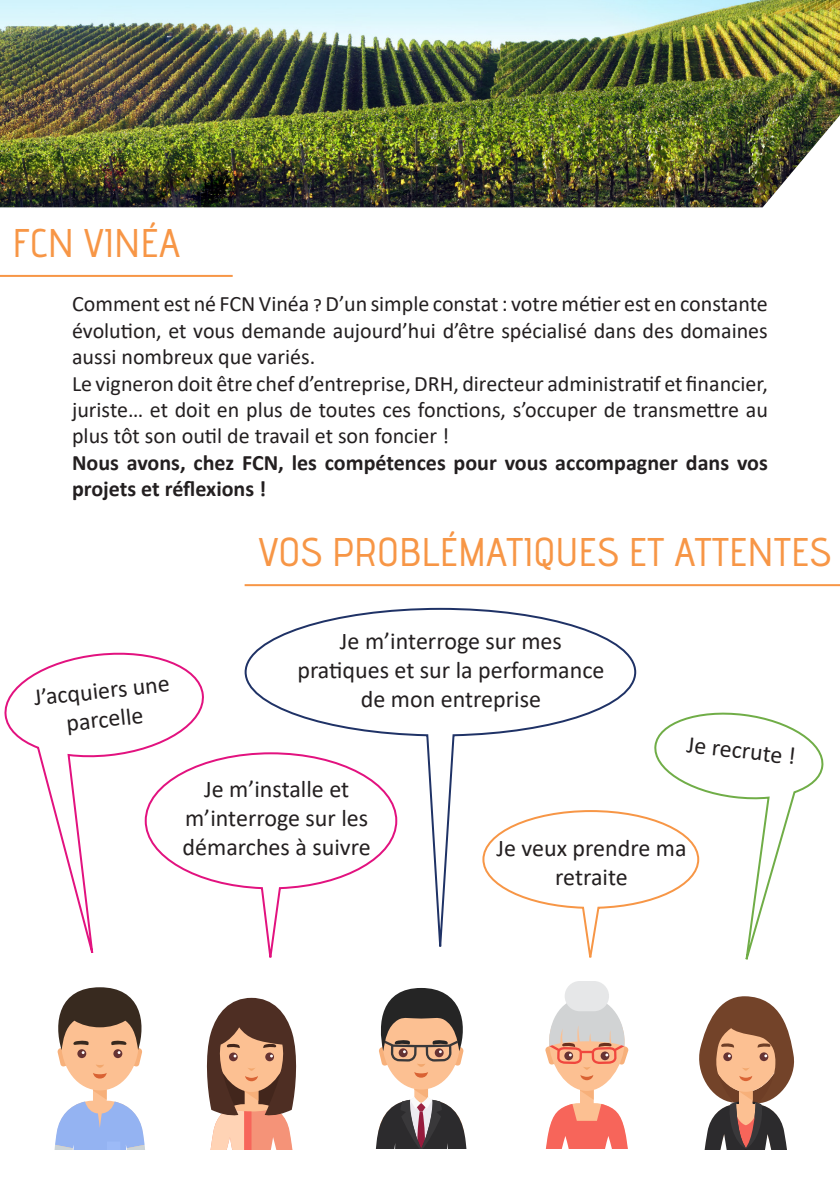
<style>
.page{position:relative;width:840px;height:1191px;background:#fff}
.page>*{position:absolute;margin:0;border:0;box-sizing:border-box;transform-origin:0 0}
.t1{font:40px "advent Bd 1";color:#f79646}
.t2{font:24px/28.8px "Calibri";color:#231f20;text-align:center}
.t3{font:22px/26.4px "Calibri";color:#231f20;text-align:justify}
.t4{font:700 22px/26.4px "Calibri";color:#231f20}
</style>
<div class="page">
<img style="left:0;top:0;width:839px;height:207px">
<hr style="left:0;top:275px;width:232px;height:2px;background:#f79646">
<hr style="left:244px;top:584px;width:595px;height:2px;background:#f79646">
<svg style="left:4px;top:652px;width:200px;height:301px"></svg>
<svg style="left:144px;top:751px;width:99px;height:202px"></svg>
<svg style="left:243px;top:607px;width:394px;height:351px"></svg>
<div style="left:61px;top:995px;width:78px;height:95px;background:#fcc092;border-radius:50%"></div>
<svg style="left:57px;top:987px;width:86px;height:91px"></svg>
<svg style="left:54px;top:1086px;width:91px;height:63px"></svg>
<svg style="left:206px;top:997px;width:91px;height:152px;background:#b08572"></svg>
<svg style="left:376px;top:1085px;width:91px;height:63px"></svg>
<div style="left:382px;top:994px;width:78px;height:95px;background:#fcc092;border-radius:50%"></div>
<svg style="left:414px;top:1072px;width:14px;height:5px"></svg>
<svg style="left:379px;top:988px;width:85px;height:78px"></svg>
<div style="left:564px;top:981px;width:44px;height:30px;background:#e6e7e8;border-radius:15px"></div>
<svg style="left:545px;top:997px;width:84px;height:151px"></svg>
<svg style="left:699px;top:996px;width:96px;height:153px"></svg>
<svg style="left:654px;top:712px;width:170px;height:248px"></svg>
<svg style="left:481px;top:809px;width:218px;height:151px"></svg>
<p class="t1" style="left:12px;top:218px;width:169px">FCN VINÉA</p>
<p class="t3" style="left:72px;top:290px;width:697px">Comment est né FCN Vinéa D’un simple constat : votre métier est en constante évolution, et vous demande aujourd’hui d’être spécialisé dans des domaines aussi nombreux que variés.</p>
<p class="t3" style="left:72px;top:369px;width:697px">Le vigneron doit être chef d’entreprise, DRH, directeur administratif et financier, juriste… et doit en plus de toutes ces fonctions, s’occuper de transmettre au plus tôt son outil de travail et son foncier !</p>
<p class="t4" style="left:72px;top:449px;width:697px">Nous avons, chez FCN, les compétences pour vous accompagner dans vos projets et réflexions !</p>
<p class="t1" style="left:258px;top:527px;width:574px">VOS PROBLÉMATIQUES ET ATTENTES</p>
<p class="t2" style="left:32px;top:682px;width:138px;rotate:-6deg">J’acquiers une parcelle</p>
<p class="t2" style="left:297px;top:626px;width:308px">Je m’interroge sur mes pratiques et sur la performance de mon entreprise</p>
<p class="t2" style="left:688px;top:730px;width:111px;rotate:6deg">Je recrute !</p>
<p class="t2" style="left:182px;top:774px;width:190px">Je m’installe et m’interroge sur les démarches à suivre</p>
<p class="t2" style="left:496px;top:833px;width:191px">Je veux prendre ma retraite</p>
</div>
